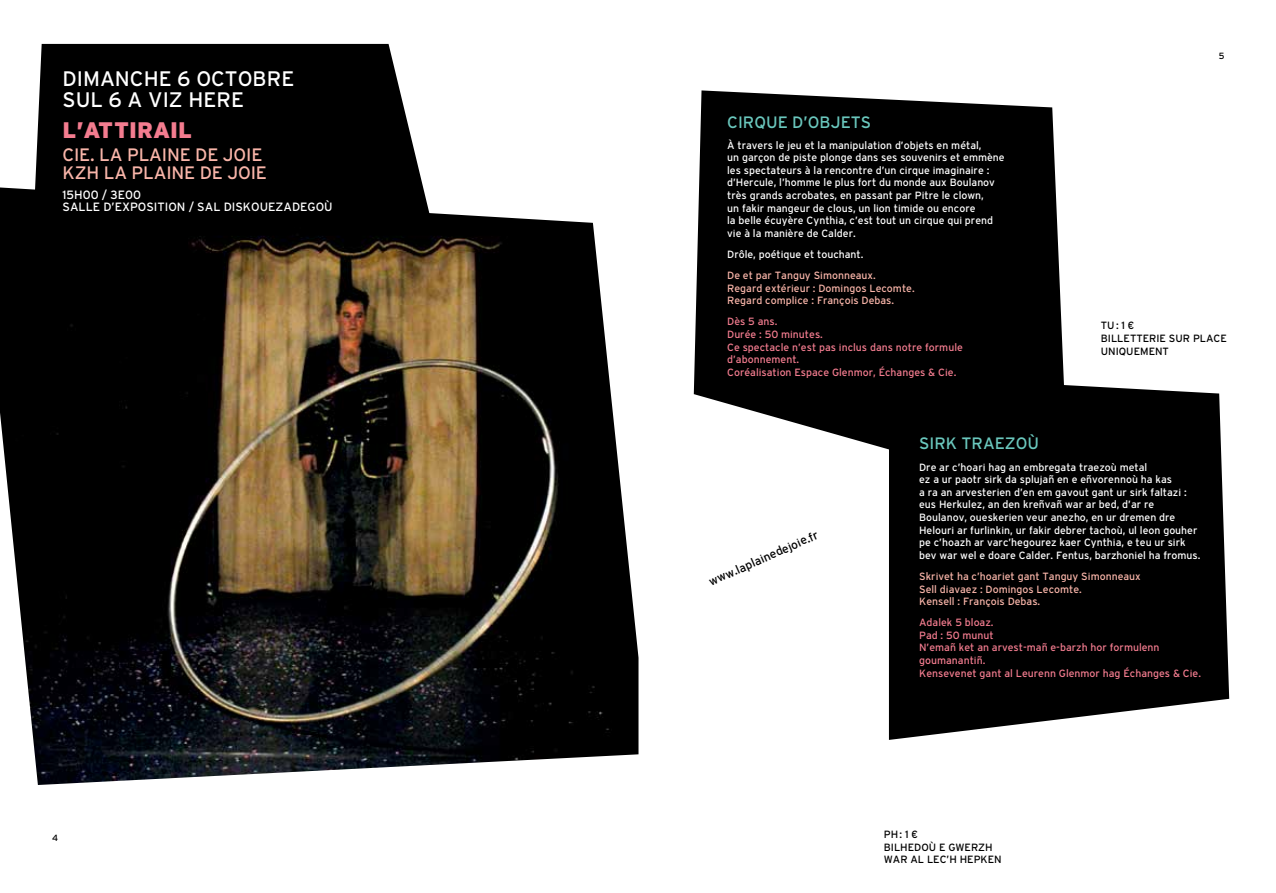
<style>
.page{position:relative;width:1276px;height:893px;background:#fff}
.page>*{position:absolute;margin:0;border:0;box-sizing:border-box;transform-origin:0 0}
.t1{font:22.5px "GLENMO Rgras";color:#f37c8f}
.t2{font:21px/21px "GLENMO Rmaigre";color:#fff}
.t3{font:18px "GLENMO Rmaigre";letter-spacing:-.01em;color:#f9b5a9}
.t4{font:16.5px "GLENMO Rmaigre";color:#6ac7bd}
.t5{font:12px/12px "GLENMO Rmaigre";color:#fff}
.t6{font:12px "GLENMO Rmaigre";color:#000}
.t7{font:10.5px/12.6px "GLENMO Rmaigre";color:#fff}
.t8{font:10.5px/12.6px "GLENMO Rmaigre";color:#f37c8f}
.t9{font:10.5px/12.6px "GLENMO Rmaigre";color:#f9b5a9}
.t10{font:10.5px/12.6px "GLENMO Rmaigre";color:#000}
.t11{font:9px "GLENMO Rmaigre";color:#000}
</style>
<div class="page">
<img style="left:0;top:187px;width:638px;height:598px">
<div style="left:33px;top:44px;width:396px;height:193px;background:#000"></div>
<svg style="left:694px;top:90px;width:370px;height:360px;background:#1a1a1a"></svg>
<svg style="left:889px;top:375px;width:340px;height:365px;background:#161616"></svg>
<h2 class="t2" style="left:63px;top:68px;width:218px">DIMANCHE 6 OCTOBRE<br>SUL</h2>
<h2 class="t2" style="left:109px;top:89px;width:109px">6 A VIZ HERE</h2>
<h1 class="t1" style="left:63px;top:117px;width:131px">L’ATTIRAIL</h1>
<h3 class="t3" style="left:63px;top:144px;width:110px">CIE. LA PLAINE</h3>
<h3 class="t3" style="left:195px;top:144px;width:49px">DE JOIE</h3>
<h3 class="t3" style="left:63px;top:162px;width:114px">KZH LA PLAINE</h3>
<h3 class="t3" style="left:200px;top:162px;width:49px">DE JOIE</h3>
<p class="t5" style="left:63px;top:189px;width:80px">15H00 / 3E00<br>SALLE</p>
<p class="t5" style="left:103px;top:201px;width:34px">D’EXPOSI</p>
<p class="t5" style="left:157px;top:201px;width:15px">TION</p>
<p class="t5" style="left:189px;top:201px;width:72px">/ SAL DISKOUE</p>
<p class="t5" style="left:275px;top:201px;width:59px">ZADEGOÙ</p>
<p class="t11" style="left:52px;top:833px;width:8px">4</p>
<h3 class="t4" style="left:727px;top:113px;width:11px">CIRQUE</h3>
<h3 class="t4" style="left:792px;top:113px;width:78px">D’OBJETS</h3>
<p class="t7" style="left:727px;top:139px;width:279px">À travers le jeu et la manipulation d’objets en métal,<br>un garçon de piste plonge dans ses souvenirs et emmène les spectateurs à la rencontre d’un cirque imaginaire : d’Hercule, l’homme le plus fort du monde aux Boulanov très grands acrobates, en passant par Pitre le clown,<br>un fakir mangeur de clous, un lion timide ou encore<br>la belle écuyère Cynthia, c’est tout un cirque qui prend vie à la manière de Calder.</p>
<p class="t7" style="left:727px;top:248px;width:138px">Drôle, poétique et touchant.</p>
<p class="t9" style="left:727px;top:269px;width:189px">De et par Tanguy Simonneaux.<br>Regard extérieur : Domingos Lecomte.<br>Regard complice : François Debas.</p>
<p class="t8" style="left:727px;top:315px;width:237px">Dès 5 ans.<br>Durée : 50 minutes.<br>Ce spectacle n’est pas inclus dans notre formule d’abonnement.<br>Coréalisation Espace Glenmor, Échanges &amp; Cie.</p>
<p class="t11" style="left:1219px;top:51px;width:7px">5</p>
<p class="t10" style="left:1101px;top:319px;width:128px">TU : 1 €<br>Billetterie sur place uniquement</p>
<p class="t6" style="left:707px;top:576px;width:123px;rotate:-24deg">www.laplainedejoie.fr</p>
<h3 class="t4" style="left:919px;top:435px;width:122px">SIRK TRAEZOÙ</h3>
<p class="t7" style="left:919px;top:461px;width:283px">Dre ar c’hoari hag an embregata traezoù metal<br>ez a ur paotr sirk da splujañ en e eñvorennoù ha kas<br>a ra an arvesterien d’en em gavout gant ur sirk faltazi : eus Herkulez, an den kreñvañ war ar bed, d’ar re Boulanov, oueskerien veur anezho, en ur dremen dre Helouri ar furlinkin, ur fakir debrer tachoù, ul leon gouher pe c’hoazh ar varc’hegourez kaer Cynthia, e teu ur sirk bev war wel e doare Calder. Fentus, barzhoniel ha fromus.</p>
<p class="t9" style="left:919px;top:570px;width:223px">Skrivet ha c’hoariet gant Tanguy Simonneaux<br>Sell diavaez : Domingos Lecomte.<br>Kensell : François Debas.</p>
<p class="t8" style="left:919px;top:616px;width:283px">Adalek 5 bloaz.<br>Pad : 50 munut<br>N’emañ ket an arvest-mañ e-barzh hor formulenn goumanantiñ.<br>Kensevenet gant al Leurenn Glenmor hag Échanges &amp; Cie.</p>
<p class="t10" style="left:884px;top:828px;width:119px">PH : 1 €<br>Bilh edoù e gwerzh war al lec’h h epken</p>
</div>
